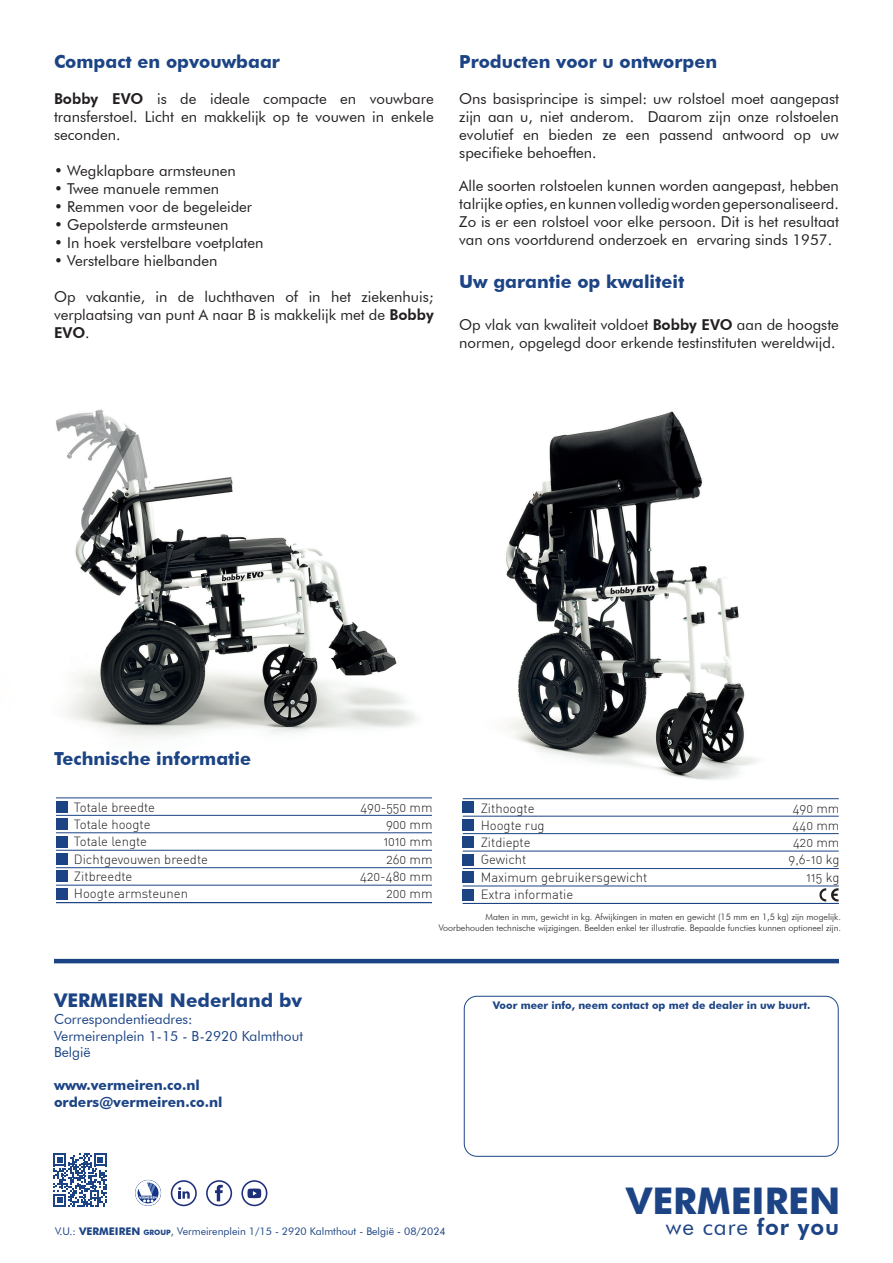
<style>
.page{position:relative;width:893px;height:1263px;background:#fff}
.page>*{position:absolute;margin:0;border:0;box-sizing:border-box;transform-origin:0 0}
.t1{font:700 36.75px "Futura BT";color:#1c4485}
.t2{font:22.65px "Futura BT";letter-spacing:.04em;color:#1c4485}
.t3{font:700 18.9px "Futura BT";color:#1c4485}
.t4{font:700 18px "Futura BT";color:#1c4485}
.t5{font:15px/18px "Futura BT";color:#231f20;text-align:justify}
.t6{font:13.8px "Futura BT";color:#1c4485}
.t7{font:700 13.8px "Futura BT";color:#1c4485}
.t8{font:13.05px "DIN Light Alternate";color:#231f20}
.t9{font:10.5px "Futura BT";color:#1c4485}
.t10{font:700 10.5px "Futura BT";color:#1c4485}
.t11{font:300 9px "Futura BT";color:#231f20}
.s1{font-weight:800}
.s2{font-weight:700}
.s3{font-weight:700;font-size:7.35px}
</style>
<div class="page">
<div style="left:464px;top:996px;width:375px;height:161px;border:1px solid #1c4485;border-radius:13px"></div>
<hr style="left:54px;top:959px;width:785px;height:4px;background:#1c4485">
<svg style="left:53px;top:1153px;width:54px;height:54px"></svg>
<div style="left:171px;top:1180px;width:26px;height:26px;border:2px solid #1f2f79;border-radius:50%"></div>
<svg style="left:178px;top:1187px;width:12px;height:11px"></svg>
<div style="left:206px;top:1180px;width:26px;height:26px;border:2px solid #1f2f79;border-radius:50%"></div>
<svg style="left:215px;top:1185px;width:8px;height:16px"></svg>
<div style="left:241px;top:1180px;width:26px;height:26px;border:2px solid #1f2f79;border-radius:50%"></div>
<svg style="left:247px;top:1188px;width:14px;height:10px"></svg>
<div style="left:135px;top:1180px;width:26px;height:26px;border:1px solid #133583;border-radius:50%"></div>
<svg style="left:136px;top:1180px;width:24px;height:25px"></svg>
<img style="left:462px;top:411px;width:377px;height:420px">
<img style="left:56px;top:409px;width:361px;height:329px">
<div style="left:56px;top:801px;width:11px;height:11px;background:#1c4485"></div>
<div style="left:56px;top:818px;width:11px;height:12px;background:#1c4485"></div>
<div style="left:56px;top:836px;width:11px;height:11px;background:#1c4485"></div>
<div style="left:56px;top:853px;width:11px;height:12px;background:#1c4485"></div>
<div style="left:56px;top:871px;width:11px;height:11px;background:#1c4485"></div>
<div style="left:56px;top:888px;width:11px;height:11px;background:#1c4485"></div>
<hr style="left:56px;top:902px;width:376px;height:1px;background:#1c4485">
<hr style="left:56px;top:885px;width:376px;height:1px;background:#1c4485">
<hr style="left:56px;top:867px;width:376px;height:1px;background:#1c4485">
<hr style="left:56px;top:850px;width:376px;height:1px;background:#1c4485">
<hr style="left:56px;top:832px;width:376px;height:1px;background:#1c4485">
<hr style="left:56px;top:815px;width:376px;height:1px;background:#1c4485">
<hr style="left:56px;top:798px;width:376px;height:1px;background:#1c4485">
<div style="left:463px;top:802px;width:11px;height:11px;background:#1c4485"></div>
<div style="left:463px;top:819px;width:11px;height:11px;background:#1c4485"></div>
<div style="left:463px;top:837px;width:11px;height:11px;background:#1c4485"></div>
<div style="left:463px;top:854px;width:11px;height:11px;background:#1c4485"></div>
<div style="left:463px;top:871px;width:11px;height:12px;background:#1c4485"></div>
<div style="left:463px;top:889px;width:11px;height:11px;background:#1c4485"></div>
<hr style="left:463px;top:903px;width:376px;height:1px;background:#1c4485">
<hr style="left:463px;top:886px;width:376px;height:1px;background:#1c4485">
<hr style="left:463px;top:868px;width:376px;height:1px;background:#1c4485">
<hr style="left:463px;top:851px;width:376px;height:1px;background:#1c4485">
<hr style="left:463px;top:833px;width:376px;height:1px;background:#1c4485">
<hr style="left:463px;top:816px;width:376px;height:1px;background:#1c4485">
<hr style="left:463px;top:798px;width:376px;height:1px;background:#1c4485">
<svg style="left:819px;top:888px;width:20px;height:13px"></svg>
<p class="t4" style="left:54px;top:50px;width:227px">Compact en opvouwbaar</p>
<p class="t5" style="left:54px;top:89px;width:381px"><span class="s1">Bobby EVO</span> is de ideale compacte en vouwbare transferstoel. Licht en makkelijk op te vouwen in enkele seconden.</p>
<p class="t5" style="left:54px;top:161px;width:183px">• Wegklapbare armsteunen</p>
<p class="t5" style="left:54px;top:179px;width:167px">• Twee manuele remmen</p>
<p class="t5" style="left:54px;top:197px;width:200px">• Remmen voor de begeleider</p>
<p class="t5" style="left:54px;top:215px;width:176px">• Gepolsterde armsteunen</p>
<p class="t5" style="left:54px;top:233px;width:211px">• In hoek verstelbare voetplaten</p>
<p class="t5" style="left:54px;top:251px;width:165px">• Verstelbare hielbanden</p>
<p class="t5" style="left:54px;top:287px;width:381px">Op vakantie, in de luchthaven of in het ziekenhuis; verplaatsing van punt A naar B is makkelijk met de <span class="s1">Bobby EVO</span>.</p>
<p class="t4" style="left:459px;top:50px;width:259px">Producten voor u ontworpen</p>
<p class="t5" style="left:459px;top:89px;width:381px">Ons basisprincipe is simpel: uw rolstoel moet aangepast zijn aan u, niet anderom. Daarom zijn onze rolstoelen evolutief en bieden ze een passend antwoord op uw specifieke behoeften.</p>
<p class="t5" style="left:459px;top:176px;width:381px">Alle soorten rolstoelen kunnen worden aangepast, hebben talrijke opties, en kunnen volledig worden gepersonaliseerd.<br>Zo is er een rolstoel voor elke persoon. Dit is het resultaat van ons voortdurend onderzoek en ervaring sinds 1957.</p>
<p class="t4" style="left:459px;top:271px;width:227px">Uw garantie op kwaliteit</p>
<p class="t5" style="left:459px;top:315px;width:381px">Op vlak van kwaliteit voldoet <span class="s1">Bobby EVO</span> aan de hoogste normen, opgelegd door erkende testinstituten wereldwijd.</p>
<p class="t4" style="left:54px;top:747px;width:199px">Technische informatie</p>
<p class="t8" style="left:74px;top:799px;width:83px">Totale breedte</p>
<p class="t8" style="left:360px;top:799px;width:74px">490-550 mm</p>
<p class="t8" style="left:74px;top:816px;width:78px">Totale hoogte</p>
<p class="t8" style="left:386px;top:816px;width:48px">900 mm</p>
<p class="t8" style="left:74px;top:834px;width:75px">Totale lengte</p>
<p class="t8" style="left:384px;top:834px;width:50px">1010 mm</p>
<p class="t8" style="left:74px;top:851px;width:136px">Dichtgevouwen breedte</p>
<p class="t8" style="left:386px;top:851px;width:48px">260 mm</p>
<p class="t8" style="left:74px;top:868px;width:60px">Zitbreedte</p>
<p class="t8" style="left:360px;top:868px;width:74px">420-480 mm</p>
<p class="t8" style="left:74px;top:885px;width:116px">Hoogte armsteunen</p>
<p class="t8" style="left:386px;top:885px;width:48px">200 mm</p>
<p class="t8" style="left:481px;top:800px;width:55px">Zithoogte</p>
<p class="t8" style="left:793px;top:800px;width:48px">490 mm</p>
<p class="t8" style="left:481px;top:817px;width:66px">Hoogte rug</p>
<p class="t8" style="left:793px;top:817px;width:48px">440 mm</p>
<p class="t8" style="left:481px;top:834px;width:51px">Zitdiepte</p>
<p class="t8" style="left:793px;top:834px;width:48px">420 mm</p>
<p class="t8" style="left:481px;top:852px;width:47px">Gewicht</p>
<p class="t8" style="left:789px;top:852px;width:52px">9,6-10 kg</p>
<p class="t8" style="left:481px;top:869px;width:168px">Maximum gebruikersgewicht</p>
<p class="t8" style="left:807px;top:869px;width:34px">115 kg</p>
<p class="t8" style="left:481px;top:886px;width:94px">Extra informatie</p>
<p class="t3" style="left:54px;top:989px;width:250px">VERMEIREN Nederland bv</p>
<p class="t6" style="left:54px;top:1011px;width:140px">Correspondentieadres:</p>
<p class="t6" style="left:54px;top:1027px;width:250px">Vermeirenplein 1-15 - B-2920 Kalmthout</p>
<p class="t6" style="left:54px;top:1044px;width:38px">België</p>
<p class="t7" style="left:54px;top:1077px;width:147px">www.vermeiren.co.nl</p>
<p class="t7" style="left:54px;top:1094px;width:170px">orders@vermeiren.co.nl</p>
<p class="t11" style="left:486px;top:911px;width:357px">Maten in mm, gewicht in kg. Afwijkingen in maten en gewicht (15 mm en 1,5 kg) zijn mogelijk.</p>
<p class="t11" style="left:439px;top:922px;width:404px">Voorbehouden technische wijzigingen. Beelden enkel ter illustratie. Bepaalde functies kunnen optioneel zijn.</p>
<p class="t10" style="left:493px;top:999px;width:319px">Voor meer info, neem contact op met de dealer in uw buurt.</p>
<p class="t1" style="left:626px;top:1178px;width:216px">VERMEIREN</p>
<p class="t9" style="left:55px;top:1225px;width:392px">V.U.: <span class="s2">VERMEIREN</span> <span class="s3">GROUP</span>, Vermeirenplein 1/15 - 2920 Kalmthout - België - 08/2024</p>
<p class="t2" style="left:666px;top:1213px;width:175px">we care <span class="s1">for you</span></p>
</div>
